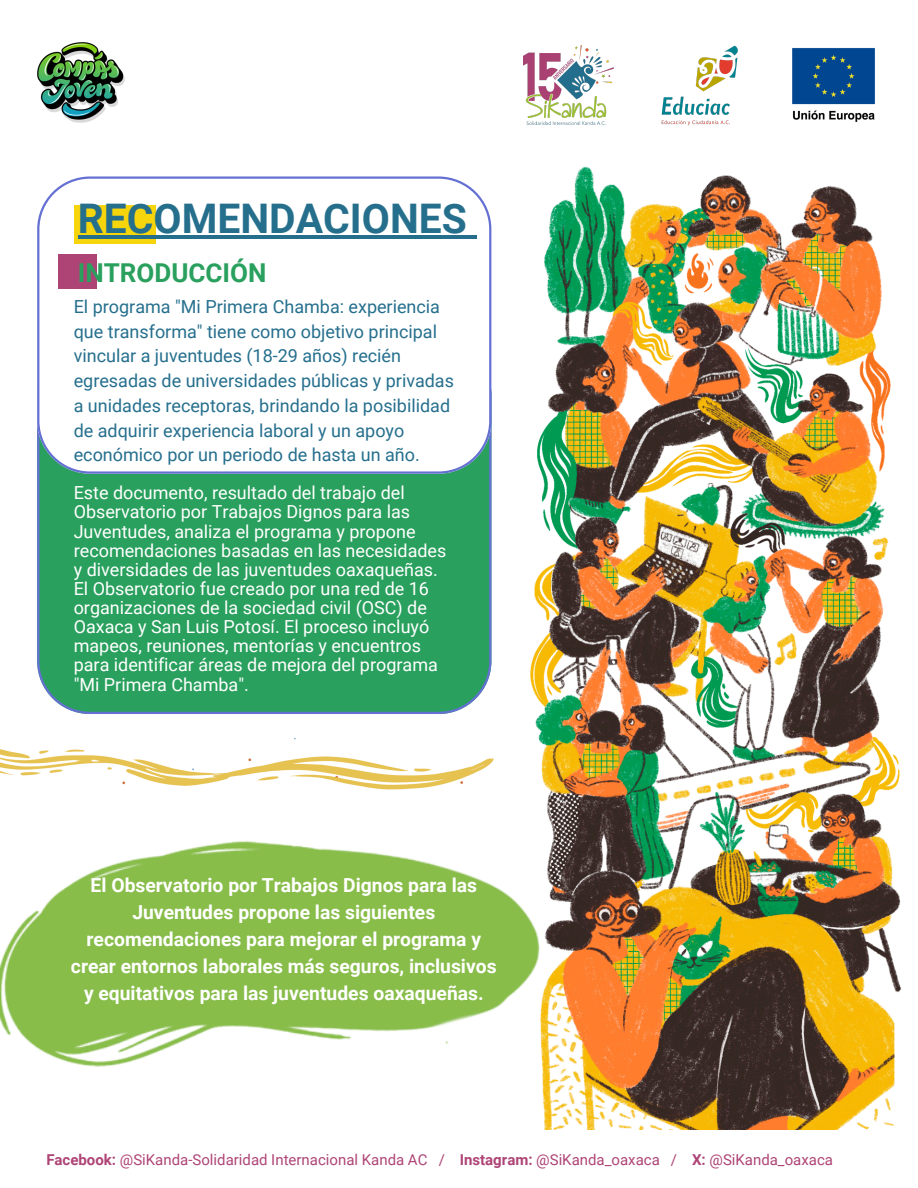
<style>
.page{position:relative;width:918px;height:1188px;background:#fff}
.page>*{position:absolute;margin:0;border:0;box-sizing:border-box;transform-origin:0 0}
.t1{font:700 40.8px "Roboto";color:#256f8d}
.t2{font:700 25.95px "Roboto";color:#29a05d}
.t3{font:700 19.35px/27px "Roboto";color:#fff;text-align:center}
.t4{font:18px/19.2px "Roboto";color:#fff}
.t5{font:18px/24.8px "Roboto";color:#256f8d}
.t6{font:15px "Roboto";color:#ae4476}
.s1{font-weight:700}
</style>
<div class="page">
<img style="left:530px;top:166px;width:371px;height:964px">
<div style="left:37px;top:473px;width:454px;height:241px;background:#29a05d"></div>
<svg style="left:37px;top:176px;width:454px;height:297px"></svg>
<div style="left:59px;top:255px;width:38px;height:34px;background:#ae4476"></div>
<div style="left:74px;top:206px;width:81px;height:38px;background:#f7d50c"></div>
<img style="left:37px;top:42px;width:88px;height:81px">
<img style="left:792px;top:48px;width:83px;height:74px">
<img style="left:661px;top:45px;width:77px;height:81px">
<img style="left:524px;top:45px;width:90px;height:79px">
<img style="left:0;top:772px;width:613px;height:358px">
<img style="left:0;top:737px;width:524px;height:92px">
<hr style="left:78px;top:235px;width:389px;height:4px;background:#256f8d">
<hr style="left:467px;top:235px;width:10px;height:4px;background:#256f8d">
<h4 class="t1" style="left:78px;top:195px;width:390px">RECOMENDACIONES</h4>
<h4 class="t2" style="left:78px;top:258px;width:190px">INTRODUCCIÓN</h4>
<h3 class="t5" style="left:74px;top:294px;width:382px">El programa "Mi Primera Chamba: experiencia que transforma" tiene como objetivo principal vincular a juventudes (18-29 años) recién egresadas de universidades públicas y privadas a unidades receptoras, brindando la posibilidad de adquirir experiencia laboral y un apoyo económico por un periodo de hasta un año.</h3>
<p class="t4" style="left:74px;top:484px;width:374px">Este documento, resultado del trabajo del Observatorio por Trabajos Dignos para las Juventudes, analiza el programa y propone recomendaciones basadas en las necesidades y diversidades de las juventudes oaxaqueñas.<br>El Observatorio fue creado por una red de 16 organizaciones de la sociedad civil (OSC) de Oaxaca y San Luis Potosí. El proceso incluyó mapeos, reuniones, mentorías y encuentros para identificar áreas de mejora del programa "Mi Primera Chamba".</p>
<p class="t3" style="left:71px;top:872px;width:427px">El Observatorio por Trabajos Dignos para las Juventudes propone las siguientes recomendaciones para mejorar el programa y crear entornos laborales más seguros, inclusivos y equitativos para las juventudes oaxaqueñas.</p>
<p class="t6" style="left:46px;top:1151px;width:788px"><span class="s1">Facebook:</span> @SiKanda-Solidaridad Internacional Kanda AC / <span class="s1">Instagram:</span> @SiKanda_oaxaca / <span class="s1">X:</span> @SiKanda_oaxaca</p>
</div>
